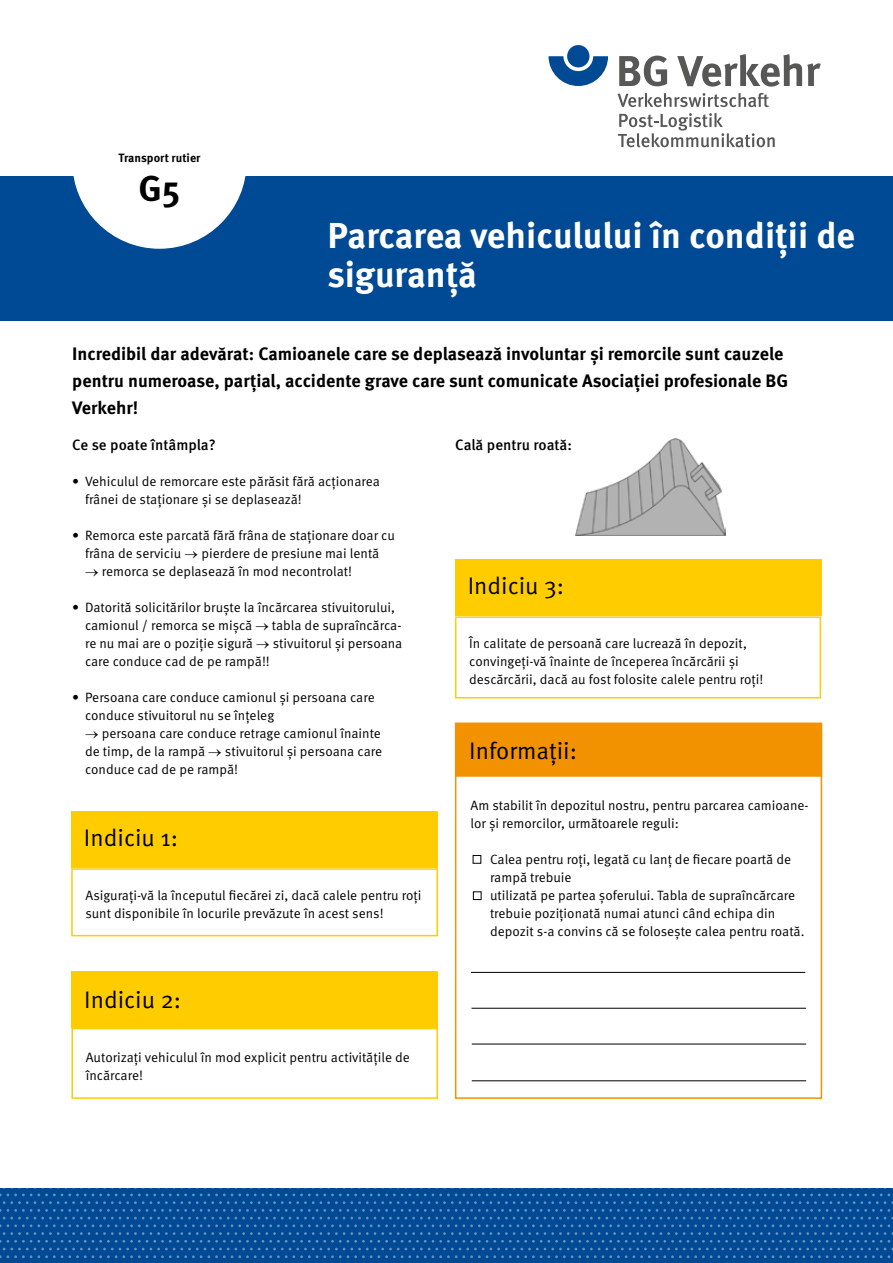
<style>
.page{position:relative;width:893px;height:1263px;background:#fff}
.page>*{position:absolute;margin:0;border:0;box-sizing:border-box;transform-origin:0 0}
.t1{font:700 36px/39px "Meta Pro";color:#fff}
.t2{font:700 36px "Meta Pro";color:#000}
.t3{font:24px "Meta Pro Norm";color:#000}
.t4{font:700 18px/27px "Meta Pro";color:#000}
.t5{font:500 15px "Meta Pro";color:#000}
.t6{font:13.5px/18px "Meta Pro Norm";color:#000}
.t7{font:700 12px "Meta Pro";color:#000}
</style>
<div class="page">
<div style="left:0;top:176px;width:893px;height:145px;background:#004994"></div>
<div style="left:72px;top:74px;width:175px;height:175px;background:#fff;border-radius:50%"></div>
<div style="left:0;top:1188px;width:893px;height:75px;background:#004994"></div>
<svg style="left:0;top:1188px;width:893px;height:70px"></svg>
<img style="left:575px;top:438px;width:150px;height:98px">
<div style="left:473px;top:855px;width:8px;height:9px;border:1px solid #000"></div>
<div style="left:473px;top:891px;width:8px;height:9px;border:1px solid #000"></div>
<div style="left:455px;top:723px;width:367px;height:376px;border:2px solid #f39200"></div>
<div style="left:456px;top:723px;width:365px;height:53px;background:#f39200"></div>
<div style="left:455px;top:723px;width:367px;height:54px;border:2px solid #f39200"></div>
<hr style="left:471px;top:1008px;width:335px;height:1px;background:#000">
<hr style="left:472px;top:1044px;width:334px;height:1px;background:#000">
<hr style="left:472px;top:1080px;width:334px;height:1px;background:#000">
<hr style="left:471px;top:972px;width:334px;height:1px;background:#000">
<svg style="left:549px;top:56px;width:59px;height:30px"></svg>
<div style="left:567px;top:45px;width:22px;height:22px;background:#004994;border-radius:50%"></div>
<svg style="left:619px;top:56px;width:48px;height:30px"></svg>
<svg style="left:677px;top:54px;width:144px;height:33px"></svg>
<svg style="left:618px;top:93px;width:151px;height:14px"></svg>
<svg style="left:618px;top:113px;width:157px;height:34px"></svg>
<div style="left:71px;top:811px;width:367px;height:57px;background:#fc0"></div>
<div style="left:71px;top:868px;width:367px;height:68px;border:2px solid #fc0"></div>
<div style="left:71px;top:971px;width:367px;height:57px;background:#fc0"></div>
<div style="left:71px;top:1028px;width:367px;height:71px;border:2px solid #fc0"></div>
<div style="left:455px;top:559px;width:366px;height:57px;background:#fc0"></div>
<div style="left:455px;top:616px;width:366px;height:82px;border:2px solid #fc0"></div>
<p class="t7" style="left:118px;top:149px;width:84px">Transport rutier</p>
<h1 class="t2" style="left:138px;top:160px;width:44px">G5</h1>
<h1 class="t1" style="left:327px;top:214px;width:529px">Parcarea vehiculului în condiţii de siguranţă</h1>
<h3 class="t4" style="left:72px;top:339px;width:717px">Incredibil dar adevărat: Camioanele care se deplasează involuntar şi remorcile sunt cauzele pentru numeroase, parţial, accidente grave care sunt comunicate Asociaţiei profesionale BG<br>Verkehr!</h3>
<p class="t5" style="left:72px;top:433px;width:145px">Ce se poate întâmpla?</p>
<p class="t6" style="left:85px;top:471px;width:296px;text-indent:-13px">• Vehiculul de remorcare este părăsit fără acţionarea frânei de staţionare şi se deplasează!</p>
<p class="t6" style="left:72px;top:525px;width:324px;text-align:center">• Remorca este parcată fără frâna de staţionare doar cu frâna de serviciu → pierdere de presiune mai lentă</p>
<p class="t6" style="left:85px;top:561px;width:269px">→ remorca se deplasează în mod necontrolat!</p>
<p class="t6" style="left:85px;top:597px;width:319px;text-indent:-13px">• Datorită solicitărilor bruşte la încărcarea stivuitorului, camionul / remorca se mişcă → tabla de supraîncărca&shy;re nu mai are o poziţie sigură → stivuitorul şi persoana care conduce cad de pe rampă!!</p>
<p class="t6" style="left:85px;top:687px;width:291px;text-indent:-13px">• Persoana care conduce camionul şi persoana care conduce stivuitorul nu se înţeleg</p>
<p class="t6" style="left:85px;top:723px;width:299px;text-align:justify">→ persoana care conduce retrage camionul înainte de timp, de la rampă → stivuitorul şi persoana care conduce cad de pe rampă!</p>
<h2 class="t3" style="left:84px;top:820px;width:96px">Indiciu 1:</h2>
<p class="t6" style="left:85px;top:885px;width:338px">Asiguraţi-vă la începutul fiecărei zi, dacă calele pentru roţi sunt disponibile în locurile prevăzute în acest sens!</p>
<h2 class="t3" style="left:84px;top:982px;width:98px">Indiciu 2:</h2>
<p class="t6" style="left:86px;top:1047px;width:326px">Autorizaţi vehiculul în mod explicit pentru activităţile de încărcare!</p>
<p class="t5" style="left:455px;top:433px;width:118px">Cală pentru roată:</p>
<h2 class="t3" style="left:468px;top:568px;width:98px">Indiciu 3:</h2>
<p class="t6" style="left:469px;top:633px;width:296px">În calitate de persoană care lucrează în depozit, convingeţi-vă înainte de începerea încărcării şi descărcării, dacă au fost folosite calele pentru roţi!</p>
<h2 class="t3" style="left:469px;top:732px;width:109px">Informaţii:</h2>
<p class="t6" style="left:471px;top:795px;width:340px">Am stabilit în depozitul nostru, pentru parcarea camioane&shy;lor şi remorcilor, următoarele reguli:</p>
<p class="t6" style="left:490px;top:849px;width:316px">Calea pentru roţi, legată cu lanţ de fiecare poartă de rampă trebuie<br>utilizată pe partea şoferului. Tabla de supraîncărcare trebuie poziţionată numai atunci când echipa din depozit s-a convins că se foloseşte calea pentru roată.</p>
</div>
